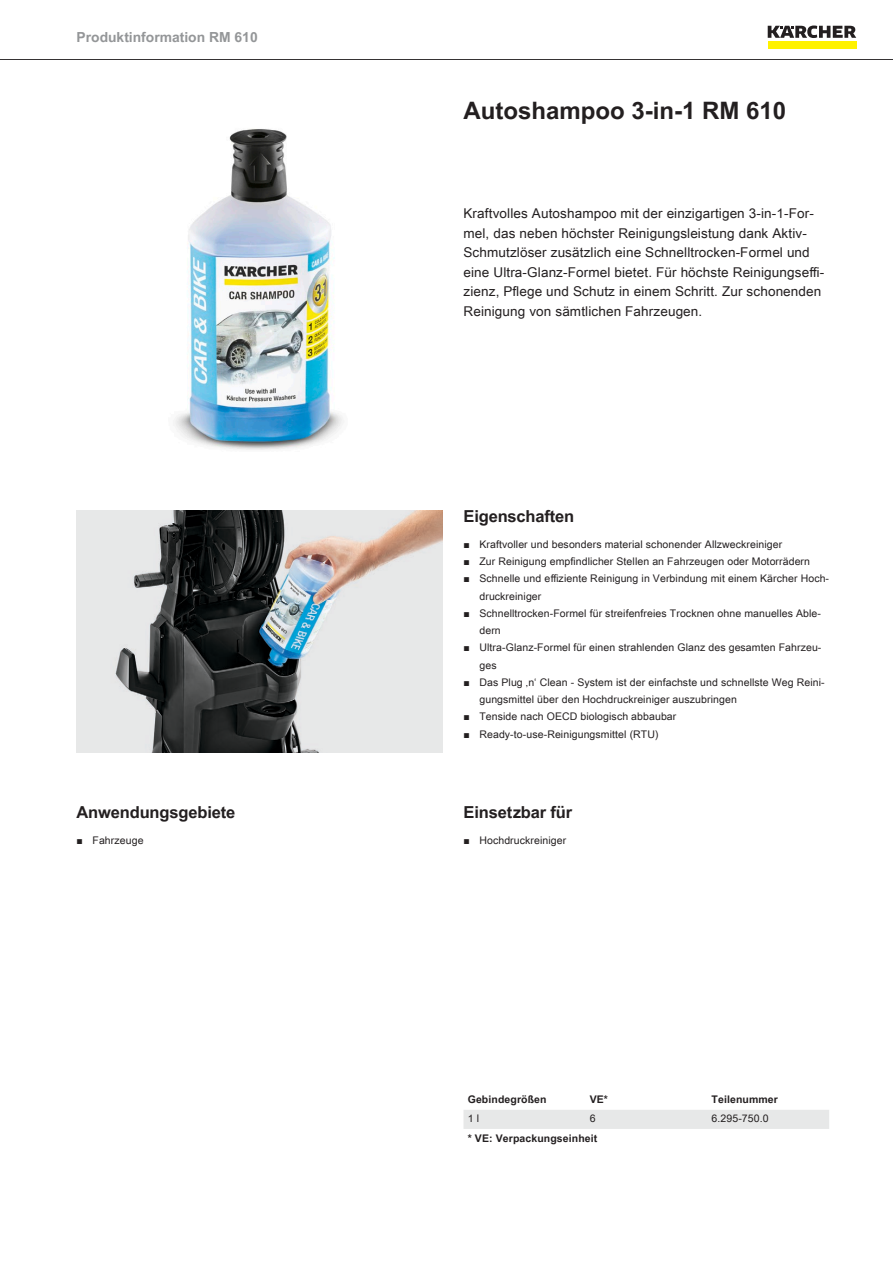
<style>
.page{position:relative;width:893px;height:1263px;background:#fff}
.page>*{position:absolute;margin:0;border:0;box-sizing:border-box;transform-origin:0 0}
.t1{font:700 24px "Arial Unicode MS";color:#231f20}
.t2{font:700 16.5px "Arial Unicode MS";letter-spacing:-.01em;color:#231f20}
.t3{font:700 13.8px "Arial Unicode MS";color:#949698}
.t4{font:13.5px/19.5px "Arial Unicode MS";letter-spacing:.01em;color:#231f20}
.t5{font:10.5px/17.2px "Arial Unicode MS";letter-spacing:.01em;color:#231f20}
.t6{font:700 10.5px "Arial Unicode MS";letter-spacing:.01em;color:#231f20}
.s1{font-family:"Arial"}
</style>
<div class="page">
<hr style="left:0;top:59px;width:893px;height:1px;background:#231f20">
<div style="left:768px;top:42px;width:88px;height:7px;background:#fff200"></div>
<svg style="left:768px;top:26px;width:88px;height:12px"></svg>
<img style="left:173px;top:129px;width:171px;height:321px">
<img style="left:77px;top:510px;width:365px;height:243px">
<div style="left:463px;top:1110px;width:366px;height:19px;background:#e7e8e8"></div>
<h3 class="t3" style="left:77px;top:27px;width:183px">Produktinformation RM 610</h3>
<h2 class="t2" style="left:77px;top:800px;width:160px">Anwendungsgebiete</h2>
<p class="t5" style="left:77px;top:831px;width:68px"><span class="s1">■</span> Fahrzeuge</p>
<h1 class="t1" style="left:463px;top:93px;width:324px">Autoshampoo 3-in-1 RM 610</h1>
<p class="t4" style="left:463px;top:203px;width:362px">Kraftvolles Autoshampoo mit der einzigartigen 3-in-1-For&shy;mel, das neben höchster Reinigungsleistung dank Aktiv-Schmutzlöser zusätzlich eine Schnelltrocken-Formel und eine Ultra-Glanz-Formel bietet. Für höchste Reinigungseffi&shy;zienz, Pflege und Schutz in einem Schritt. Zur schonenden Reinigung von sämtlichen Fahrzeugen.</p>
<h2 class="t2" style="left:463px;top:504px;width:112px">Eigenschaften</h2>
<p class="t5" style="left:463px;top:535px;width:320px"><span class="s1">■</span> Kraftvoller und besonders material schonender Allzweckreiniger</p>
<p class="t5" style="left:463px;top:553px;width:348px"><span class="s1">■</span> Zur Reinigung empfindlicher Stellen an Fahrzeugen oder Motorrädern</p>
<p class="t5" style="left:479px;top:570px;width:351px;text-indent:-16px"><span class="s1">■</span> Schnelle und effiziente Reinigung in Verbindung mit einem Kärcher Hoch&shy;druckreiniger</p>
<p class="t5" style="left:479px;top:604px;width:343px;text-indent:-16px"><span class="s1">■</span> Schnelltrocken-Formel für streifenfreies Trocknen ohne manuelles Able&shy;dern</p>
<p class="t5" style="left:479px;top:639px;width:343px;text-indent:-16px"><span class="s1">■</span> Ultra-Glanz-Formel für einen strahlenden Glanz des gesamten Fahrzeu&shy;ges</p>
<p class="t5" style="left:479px;top:673px;width:347px;text-indent:-16px"><span class="s1">■</span> Das Plug ‚n‘ Clean - System ist der einfachste und schnellste Weg Reini&shy;gungsmittel über den Hochdruckreiniger auszubringen</p>
<p class="t5" style="left:463px;top:708px;width:214px"><span class="s1">■</span> Tenside nach OECD biologisch abbaubar</p>
<p class="t5" style="left:463px;top:725px;width:197px"><span class="s1">■</span> Ready-to-use-Reinigungsmittel (RTU)</p>
<h2 class="t2" style="left:463px;top:800px;width:110px">Einsetzbar für</h2>
<p class="t5" style="left:463px;top:831px;width:104px"><span class="s1">■</span> Hochdruckreiniger</p>
<p class="t6" style="left:468px;top:1092px;width:80px">Gebindegrößen</p>
<p class="t6" style="left:590px;top:1092px;width:20px">VE*</p>
<p class="t6" style="left:712px;top:1092px;width:68px">Teilenummer</p>
<p class="t5" style="left:468px;top:1110px;width:13px">1 l</p>
<p class="t5" style="left:590px;top:1110px;width:7px">6</p>
<p class="t5" style="left:712px;top:1110px;width:59px">6.295-750.0</p>
<p class="t6" style="left:468px;top:1130px;width:131px">* VE: Verpackungseinheit</p>
</div>
